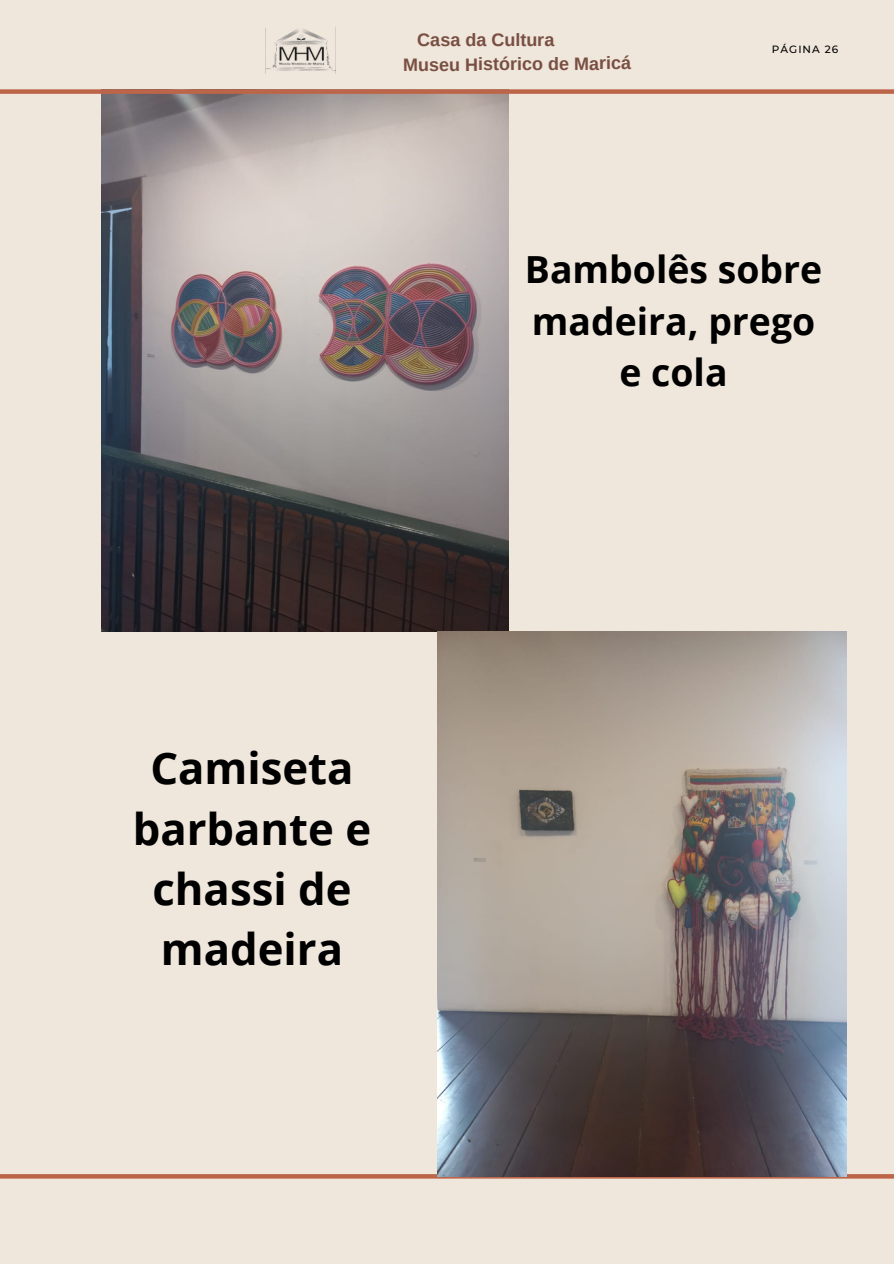
<style>
.page{position:relative;width:894px;height:1264px;background:#fff}
.page>*{position:absolute;margin:0;border:0;box-sizing:border-box;transform-origin:0 0}
.t1{font:700 43.65px/60.3px "Open Sans";color:#000;text-align:center}
.t2{font:700 37.35px/51.6px "Open Sans";color:#000;text-align:center}
.t3{font:700 18px "Arimo";letter-spacing:-.01em;color:#794f42}
.t4{font:500 10.5px "Montserrat";letter-spacing:.1em;color:#000}
</style>
<div class="page">
<div style="left:0;top:0;width:893px;height:1263px;background:#efe6dc"></div>
<img style="left:102px;top:94px;width:406px;height:538px">
<div style="left:0;top:89px;width:893px;height:5px;background:#bd6549"></div>
<img style="left:265px;top:27px;width:70px;height:47px">
<svg style="left:0;top:1174px;width:893px;height:4px;background:#ad624c"></svg>
<img style="left:437px;top:631px;width:408px;height:545px">
<h2 class="t3" style="left:417px;top:30px;width:138px">Casa da Cultura</h2>
<p class="t3" style="left:403px;top:54px;width:229px">Museu Histórico de Maricá</p>
<p class="t4" style="left:771px;top:43px;width:68px">PÁGINA 26</p>
<p class="t2" style="left:525px;top:243px;width:298px">Bambolês sobre madeira, prego e cola</p>
<h1 class="t1" style="left:133px;top:737px;width:240px">Camiseta barbante e chassi de madeira</h1>
</div>
